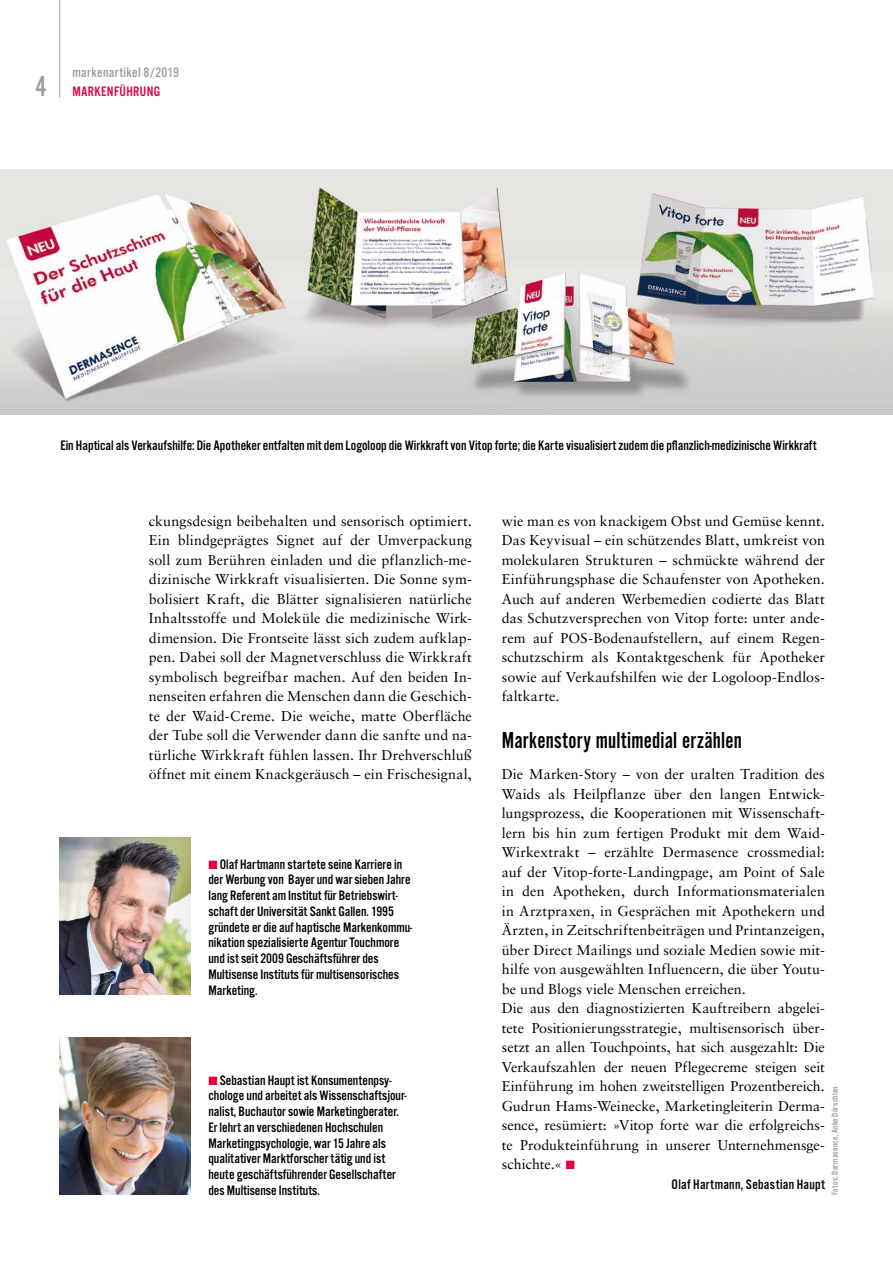
<style>
.page{position:relative;width:893px;height:1263px;background:#fff}
.page>*{position:absolute;margin:0;border:0;box-sizing:border-box;transform-origin:0 0}
.t1{font:24px "Alternate Got No 2 D";letter-spacing:.01em;color:#000}
.t2{font:14.25px/19.5px "Sabon";letter-spacing:.005em;color:#000;text-align:justify}
.t3{font:14.25px/15.8px "Alternate Got No 3 D";color:#000}
.t4{font:14.25px/18.6px "Alternate Got No 3 D";letter-spacing:.025em;color:#9c9e9f}
.t5{font:14.25px "Alternate Got No 3 D";letter-spacing:.025em;color:#000}
.t6{font:9px "Alternate Got No 3 D";letter-spacing:.03em;color:#9c9e9f}
.s1{font-family:"Alternate Got No 2 D";font-size:30px}
.s2{color:#e20040}
</style>
<div class="page">
<hr style="left:59px;top:0;width:1px;height:98px;background:#bbbdbe">
<img style="left:0;top:170px;width:893px;height:245px">
<img style="left:60px;top:838px;width:131px;height:157px">
<img style="left:60px;top:1038px;width:131px;height:157px">
<p class="t4" style="left:35px;top:63px;width:145px;text-indent:37px">markenartikel 8/2019<br><span class="s1">4</span> <span class="s2">Markenführung</span></p>
<p class="t3" style="left:60px;top:437px;width:758px">Ein Haptical als Verkaufshilfe: Die Apotheker entfalten mit dem Logoloop die Wirkkraft von Vitop forte; die Karte visualisiert zudem die pflanzlich-medizinische Wirkkraft</p>
<p class="t2" style="left:149px;top:511px;width:325px">ckungsdesign beibehalten und sensorisch optimiert.<br>Ein blindgeprägtes Signet auf der Umverpackung soll zum Berühren einladen und die pflanzlich-me&shy;dizinische Wirkkraft visualisierten. Die Sonne sym&shy;bolisiert Kraft, die Blätter signalisieren natürliche Inhaltsstoffe und Moleküle die medizinische Wirk&shy;dimension. Die Frontseite lässt sich zudem aufklap&shy;pen. Dabei soll der Magnetverschluss die Wirkkraft symbolisch begreifbar machen. Auf den beiden In&shy;nenseiten erfahren die Menschen dann die Geschich&shy;te der Waid-Creme. Die weiche, matte Oberfläche der Tube soll die Verwender dann die sanfte und na&shy;türliche Wirkkraft fühlen lassen. Ihr Drehverschluß öffnet mit einem Knackgeräusch – ein Frischesignal,</p>
<p class="t2" style="left:502px;top:511px;width:325px">wie man es von knackigem Obst und Gemüse kennt.<br>Das Keyvisual – ein schützendes Blatt, umkreist von molekularen Strukturen – schmückte während der Einführungsphase die Schaufenster von Apotheken.<br>Auch auf anderen Werbemedien codierte das Blatt das Schutzversprechen von Vitop forte: unter ande&shy;rem auf POS-Bodenaufstellern, auf einem Regen&shy;schutzschirm als Kontaktgeschenk für Apotheker sowie auf Verkaufshilfen wie der Logoloop-Endlos&shy;faltkarte.</p>
<h1 class="t1" style="left:502px;top:727px;width:242px">Markenstory multimedial erzählen</h1>
<p class="t2" style="left:502px;top:764px;width:325px;text-align:left">Die Marken-Story – von der uralten Tradition des Waids als Heilpflanze über den langen Entwick&shy;lungsprozess, die Kooperationen mit Wissenschaft&shy;lern bis hin zum fertigen Produkt mit dem Waid-Wirkextrakt – erzählte Dermasence crossmedial: auf der Vitop-forte-Landingpage, am Point of Sale in den Apotheken, durch Informationsmaterialen in Arztpraxen, in Gesprächen mit Apothekern und Ärzten, in Zeitschriftenbeiträgen und Printanzeigen, über Direct Mailings und soziale Medien sowie mit&shy;hilfe von ausgewählten Influencern, die über Youtu&shy;be und Blogs viele Menschen erreichen.<br>Die aus den diagnostizierten Kauftreibern abgelei&shy;tete Positionierungsstrategie, multisensorisch über&shy;setzt an allen Touchpoints, hat sich ausgezahlt: Die Verkaufszahlen der neuen Pflegecreme steigen seit Einführung im hohen zweitstelligen Prozentbereich.<br>Gudrun Hams-Weinecke, Marketingleiterin Derma&shy;sence, resümiert: »Vitop forte war die erfolgreichs&shy;te Produkteinführung in unserer Unternehmensge&shy;schichte.« <span class="s2">■</span></p>
<p class="t5" style="left:672px;top:1177px;width:155px">Olaf Hartmann, Sebastian Haupt</p>
<p class="t3" style="left:208px;top:856px;width:205px"><span class="s2">■</span> Olaf Hartmann startete seine Karriere in der Werbung von Bayer und war sieben Jahre lang Referent am Institut für Betriebswirt&shy;schaft der Universität Sankt Gallen. 1995 gründete er die auf haptische Markenkommu&shy;nikation spezialisierte Agentur Touchmore und ist seit 2009 Geschäftsführer des Multisense Instituts für multisensorisches Marketing.</p>
<p class="t3" style="left:208px;top:1072px;width:200px"><span class="s2">■</span> Sebastian Haupt ist Konsumentenpsy&shy;chologe und arbeitet als Wissenschaftsjour&shy;nalist, Buchautor sowie Marketingberater.<br>Er lehrt an verschiedenen Hochschulen Marketingpsychologie, war 15 Jahre als qualitativer Marktforscher tätig und ist heute geschäftsführender Gesellschafter des Multisense Instituts.</p>
<p class="t6" style="left:830px;top:1195px;width:110px;rotate:-90deg">Fotos: Dermasence, Anke Dörschlen</p>
</div>
